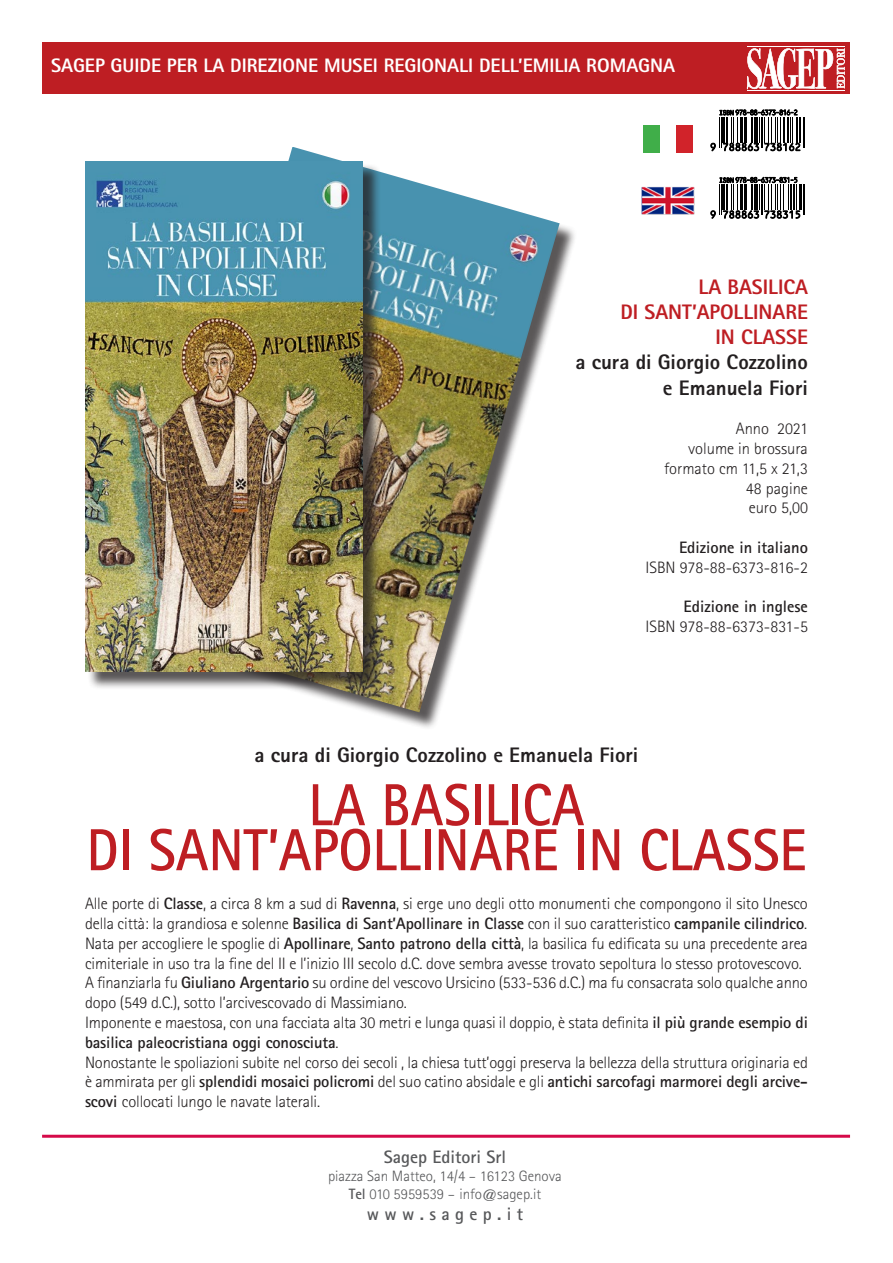
<style>
.page{position:relative;width:893px;height:1263px;background:#fff}
.page>*{position:absolute;margin:0;border:0;box-sizing:border-box;transform-origin:0 0}
.t1{font:700 59.4px "Rotis Sans Serif Std";color:#be1e23;scale:.91 1}
.t2{font:800 21px "Rotis Sans Serif Std";color:#231f20}
.t3{font:800 21px "Rotis Sans Serif Std";color:#be1e23}
.t4{font:800 19.5px "Rotis Sans Serif Std";color:#fff}
.t5{font:700 18px "Rotis Sans Serif Std";color:#57585a}
.t6{font:300 16.5px/19.8px "Rotis Sans Serif Std";letter-spacing:-.01em;color:#231f20}
.t7{font:700 16.5px "Rotis Sans Serif Std";color:#231f20}
.t8{font:300 15px/18px "Rotis Sans Serif Std";color:#57585a;text-align:center}
.s1{font-weight:700}
</style>
<div class="page">
<hr style="left:42px;top:1135px;width:808px;height:3px;background:#d50a49">
<div style="left:43px;top:43px;width:807px;height:51px;background:#be1e23"></div>
<svg style="left:747px;top:48px;width:98px;height:41px"></svg>
<hr style="left:747px;top:46px;width:98px;height:1px;background:#fff">
<hr style="left:748px;top:91px;width:97px;height:1px;background:#fff">
<hr style="left:748px;top:90px;width:97px;height:1px;background:#fff">
<div style="left:156px;top:150px;width:421px;height:580px;background:#231f20;opacity:.75"></div>
<img style="left:156px;top:147px;width:404px;height:565px">
<div style="left:87px;top:163px;width:295px;height:527px;background:#231f20;opacity:.75"></div>
<img style="left:85px;top:161px;width:278px;height:510px">
<svg style="left:641px;top:187px;width:54px;height:28px"></svg>
<img style="left:642px;top:186px;width:52px;height:29px">
<div style="left:676px;top:126px;width:17px;height:27px;background:#d1232a"></div>
<div style="left:643px;top:126px;width:17px;height:27px;background:#40ae49"></div>
<hr style="left:799px;top:117px;width:2px;height:25px;background:#000">
<hr style="left:803px;top:117px;width:1px;height:30px;background:#000">
<hr style="left:804px;top:117px;width:1px;height:30px;background:#000">
<svg style="left:711px;top:110px;width:89px;height:41px"></svg>
<hr style="left:799px;top:185px;width:3px;height:25px;background:#000">
<hr style="left:803px;top:185px;width:1px;height:30px;background:#000">
<hr style="left:804px;top:185px;width:1px;height:30px;background:#000">
<svg style="left:711px;top:177px;width:89px;height:41px"></svg>
<p class="t4" style="left:51px;top:53px;width:626px">SAGEP GUIDE PER LA DIREZIONE MUSEI REGIONALI DELL’EMILIA ROMAGNA</p>
<p class="t3" style="left:699px;top:273px;width:111px">LA BASILICA</p>
<p class="t3" style="left:620px;top:298px;width:189px">DI SANT’APOLLINARE</p>
<p class="t3" style="left:715px;top:324px;width:94px">IN CLASSE</p>
<p class="t2" style="left:575px;top:349px;width:234px">a cura di Giorgio Cozzolino</p>
<p class="t2" style="left:663px;top:374px;width:147px">e Emanuela Fiori</p>
<p class="t6" style="left:736px;top:419px;width:74px">Anno 2021</p>
<p class="t6" style="left:688px;top:438px;width:121px">volume in brossura</p>
<p class="t6" style="left:664px;top:458px;width:145px">formato cm 11,5 x 21,3</p>
<p class="t6" style="left:746px;top:478px;width:63px">48 pagine</p>
<p class="t6" style="left:749px;top:498px;width:61px">euro 5,00</p>
<p class="t7" style="left:679px;top:537px;width:130px">Edizione in italiano</p>
<p class="t6" style="left:645px;top:557px;width:164px">ISBN 978-88-6373-816-2</p>
<p class="t7" style="left:684px;top:596px;width:126px">Edizione in inglese</p>
<p class="t6" style="left:645px;top:617px;width:164px">ISBN 978-88-6373-831-5</p>
<p class="t2" style="left:255px;top:742px;width:385px">a cura di Giorgio Cozzolino e Emanuela Fiori</p>
<p class="t1" style="left:309px;top:767px;width:305px">LA BASILICA</p>
<p class="t1" style="left:87px;top:812px;width:792px">DI SANT’APOLLINARE IN CLASSE</p>
<p class="t6" style="left:85px;top:894px;width:724px">Alle porte di <span class="s1">Classe</span>, a circa 8 km a sud di <span class="s1">Ravenna</span>, si erge uno degli otto monumenti che compongono il sito Unesco della città: la grandiosa e solenne <span class="s1">Basilica di Sant’Apollinare in Classe</span> con il suo caratteristico <span class="s1">campanile cilindrico</span>.</p>
<p class="t6" style="left:85px;top:933px;width:724px">Nata per accogliere le spoglie di <span class="s1">Apollinare</span>, <span class="s1">Santo patrono della città</span>, la basilica fu edificata su una precedente area cimiteriale in uso tra la fine del II e l’inizio III secolo d.C. dove sembra avesse trovato sepoltura lo stesso protovescovo.</p>
<p class="t6" style="left:85px;top:973px;width:724px">A finanziarla fu <span class="s1">Giuliano Argentario</span> su ordine del vescovo Ursicino (533-536 d.C.) ma fu consacrata solo qualche anno dopo (549 d.C.), sotto l’arcivescovado di Massimiano.</p>
<p class="t6" style="left:85px;top:1012px;width:724px">Imponente e maestosa, con una facciata alta 30 metri e lunga quasi il doppio, è stata definita <span class="s1">il più grande esempio di basilica paleocristiana oggi conosciuta</span>.</p>
<p class="t6" style="left:85px;top:1052px;width:724px;text-align:justify">Nonostante le spoliazioni subite nel corso dei secoli , la chiesa tutt’oggi preserva la bellezza della struttura originaria ed è ammirata per gli <span class="s1">splendidi mosaici policromi</span> del suo catino absidale e gli <span class="s1">antichi sarcofagi marmorei degli arcive&shy;scovi</span> collocati lungo le navate laterali.</p>
<p class="t5" style="left:384px;top:1145px;width:124px">Sagep Editori Srl</p>
<p class="t8" style="left:328px;top:1167px;width:235px">piazza San Matteo, 14/4 – 16123 Genova<br><span class="s1">Tel</span> 010 5959539 – info@sagep.it</p>
<p class="t5" style="left:367px;top:1203px;width:158px">w w w . s a g e p . i t</p>
</div>
